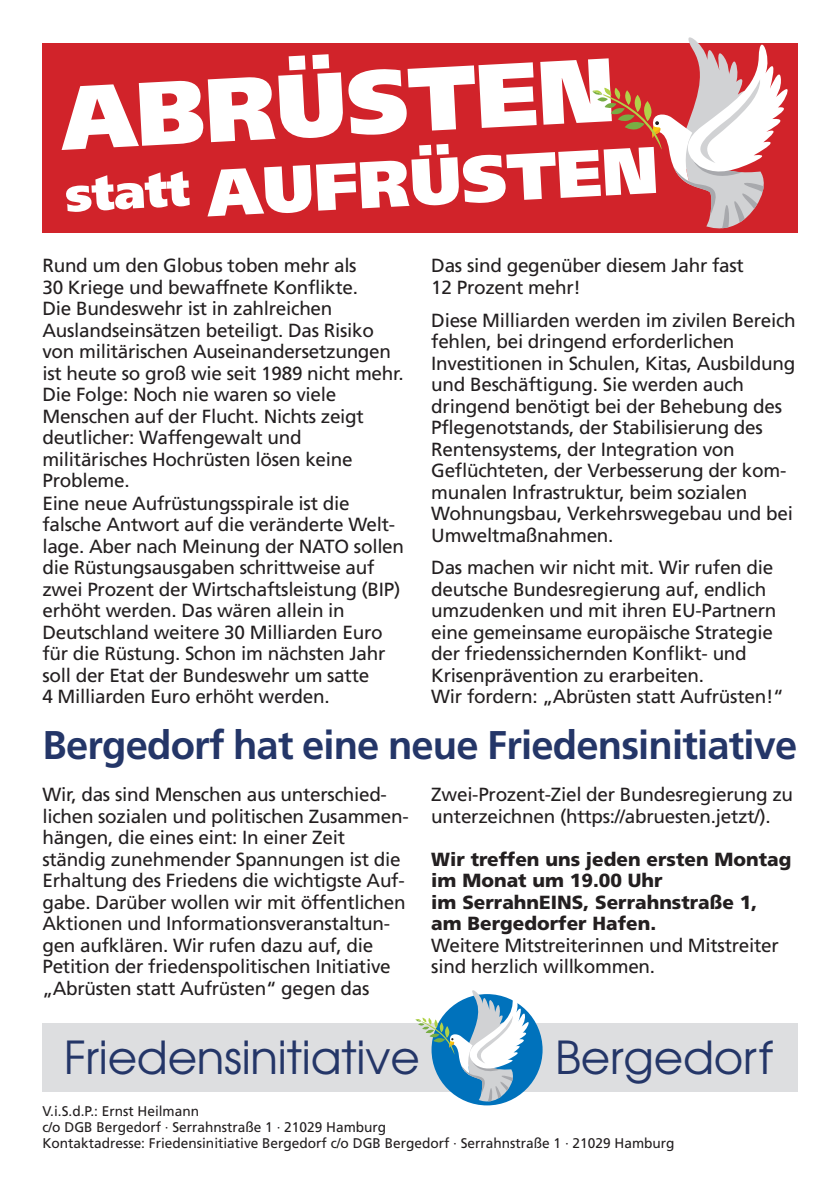
<style>
.page{position:relative;width:840px;height:1191px;background:#fff}
.page>*{position:absolute;margin:0;border:0;box-sizing:border-box;transform-origin:0 0}
.t1{font:900 90px "Frutiger";color:#fff}
.t2{font:900 66px "Frutiger";color:#fff}
.t3{font:45.2px "Avant Gar Got Itc L";letter-spacing:-.005em;color:#243668}
.t4{font:700 40px "Frutiger";letter-spacing:-.02em;color:#243668}
.t5{font:19px/21.6px "Frutiger";letter-spacing:-.015em;color:#231f20}
.t6{font:900 19px/21.6px "Frutiger";color:#231f20}
.t7{font:14px/16px "Frutiger";color:#231f20}
.s1{font-weight:400}
</style>
<div class="page">
<div style="left:42px;top:1023px;width:755px;height:68px;background:#dddee0"></div>
<div style="left:431px;top:994px;width:111px;height:111px;background:#0072bc;border-radius:50%"></div>
<svg style="left:415px;top:990px;width:117px;height:116px"></svg>
<div style="left:42px;top:43px;width:755px;height:189px;background:#d1232a"></div>
<svg style="left:592px;top:37px;width:202px;height:196px"></svg>
<p class="t1" style="left:58px;top:63px;width:555px;rotate:-3deg">ABRÜSTEN</p>
<p class="t2" style="left:63px;top:160px;width:594px;rotate:-3deg"><sup>statt</sup> AUFRÜSTEN</p>
<p class="t5" style="left:42px;top:255px;width:363px">Rund um den Globus toben mehr als<br>30 Kriege und bewaffnete Konflikte.<br>Die Bundeswehr ist in zahlreichen Auslandseinsätzen beteiligt. Das Risiko von militärischen Auseinandersetzungen ist heute so groß wie seit 1989 nicht mehr.<br>Die Folge: Noch nie waren so viele Menschen auf der Flucht. Nichts zeigt deutlicher: Waffengewalt und militärisches Hochrüsten lösen keine Probleme.<br>Eine neue Aufrüstungsspirale ist die falsche Antwort auf die veränderte Welt&shy;lage. Aber nach Meinung der NATO sollen die Rüstungsausgaben schrittweise auf zwei Prozent der Wirtschaftsleistung (BIP) erhöht werden. Das wären allein in Deutschland weitere 30 Milliarden Euro für die Rüstung. Schon im nächsten Jahr soll der Etat der Bundeswehr um satte<br>4 Milliarden Euro erhöht werden.</p>
<p class="t5" style="left:431px;top:255px;width:314px">Das sind gegenüber diesem Jahr fast<br>12 Prozent mehr!</p>
<p class="t5" style="left:431px;top:309px;width:366px">Diese Milliarden werden im zivilen Bereich fehlen, bei dringend erforderlichen Investitionen in Schulen, Kitas, Ausbildung und Beschäftigung. Sie werden auch dringend benötigt bei der Behebung des Pflegenotstands, der Stabilisierung des Rentensystems, der Integration von Geflüchteten, der Verbesserung der kom&shy;munalen Infrastruktur, beim sozialen Wohnungsbau, Verkehrswegebau und bei Umweltmaßnahmen.</p>
<p class="t5" style="left:431px;top:557px;width:353px">Das machen wir nicht mit. Wir rufen die deutsche Bundesregierung auf, endlich umzudenken und mit ihren EU-Partnern eine gemeinsame europäische Strategie der friedenssichernden Konflikt- und Krisenprävention zu erarbeiten.<br>Wir fordern: „Abrüsten statt Aufrüsten!“</p>
<p class="t4" style="left:42px;top:721px;width:756px">Bergedorf hat eine neue Friedensinitiative</p>
<p class="t5" style="left:42px;top:783px;width:367px">Wir, das sind Menschen aus unterschied&shy;lichen sozialen und politischen Zusammen&shy;hängen, die eines eint: In einer Zeit ständig zunehmender Spannungen ist die Erhaltung des Friedens die wichtigste Auf&shy;gabe. Darüber wollen wir mit öffentlichen Aktionen und Informationsveranstaltun&shy;gen aufklären. Wir rufen dazu auf, die Petition der friedenspolitischen Initiative „Abrüsten statt Aufrüsten“ gegen das</p>
<p class="t5" style="left:431px;top:783px;width:363px">Zwei-Prozent-Ziel der Bundesregierung zu unterzeichnen (https://abruesten.jetzt/).</p>
<p class="t6" style="left:431px;top:848px;width:361px">Wir treffen uns jeden ersten Montag im Monat um 19.00 Uhr<br>im SerrahnEINS, Serrahnstraße 1, am Bergedorfer Hafen.<br><span class="s1">Weitere Mitstreiterinnen und Mitstreiter sind herzlich willkommen.</span></p>
<p class="t3" style="left:64px;top:1030px;width:357px">Friedensinitiative</p>
<p class="t3" style="left:555px;top:1030px;width:219px">Bergedorf</p>
<p class="t7" style="left:42px;top:1103px;width:633px">V.i.S.d.P.: Ernst Heilmann<br>c/o DGB Bergedorf · Serrahnstraße 1 · 21029 Hamburg<br>Kontaktadresse: Friedensinitiative Bergedorf c/o DGB Bergedorf · Serrahnstraße 1 · 21029 Hamburg</p>
</div>
